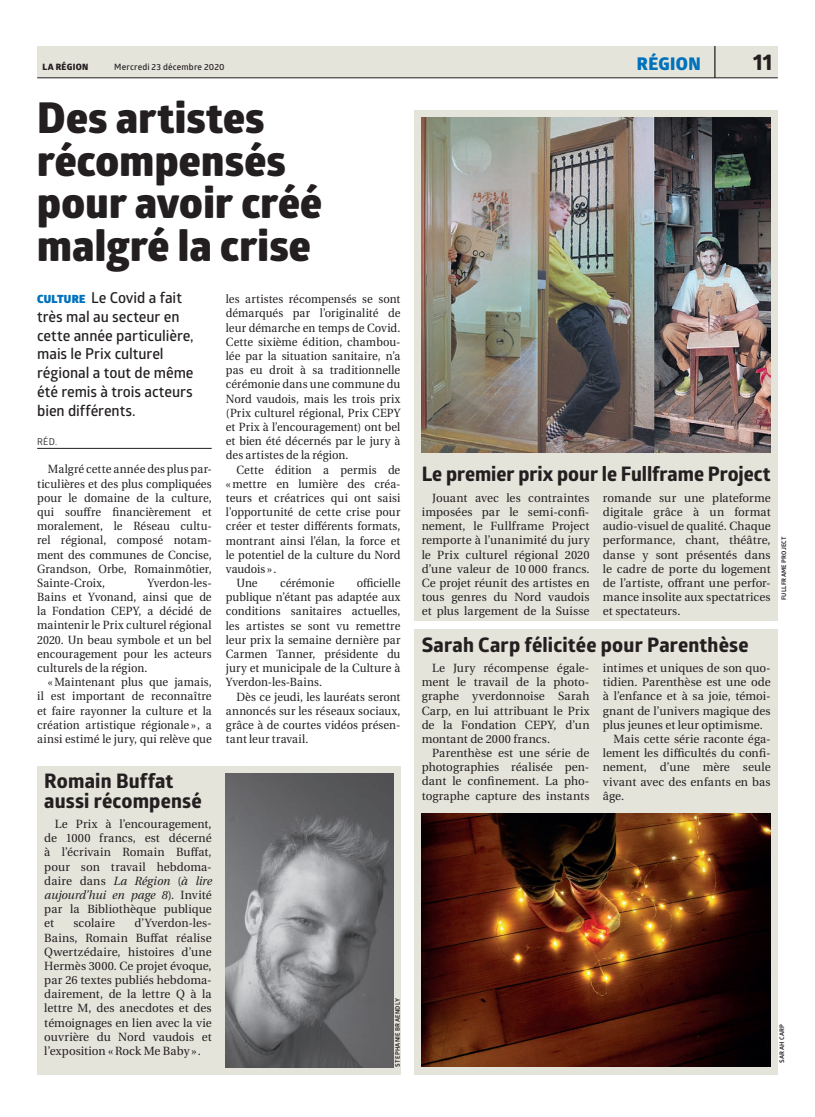
<style>
.page{position:relative;width:815px;height:1117px;background:#fff}
.page>*{position:absolute;margin:0;border:0;box-sizing:border-box;transform-origin:0 0}
.t1{font:800 42.5px/42.5px "Glober";letter-spacing:.005em;color:#231f20}
.t2{font:700 22.5px "Globerx";color:#231f20}
.t3{font:700 20px/20px "Globerx";letter-spacing:.005em;color:#231f20}
.t4{font:800 17.5px "Glober";letter-spacing:.02em;color:#0072bc}
.t5{font:600 15px/18.8px "Glober";letter-spacing:-.005em;color:#231f20}
.t6{font:11.88px/14.1px "Heuristica";letter-spacing:.005em;color:#231f20;text-align:justify;scale:.94 1}
.t7{font:11.88px/14.1px "Heuristica";letter-spacing:.005em;color:#231f20;text-align:justify}
.t8{font:9.38px "Glober";color:#231f20}
.t9{font:600 8.75px "Glober";letter-spacing:.02em;color:#231f20}
.t10{font:800 8.75px "Glober";letter-spacing:.04em;color:#231f20}
.t11{font:700 6.25px "Glober";letter-spacing:.035em;color:#231f20}
.s1{font-weight:900;font-size:11.25px;color:#0072bc}
.s2{font-style:italic}
</style>
<div class="page">
<div style="left:37px;top:46px;width:741px;height:32px;background:#e5e4db"></div>
<hr style="left:714px;top:46px;width:1px;height:32px;background:#231f20">
<hr style="left:37px;top:78px;width:741px;height:1px;background:#231f20">
<hr style="left:37px;top:448px;width:175px;height:1px;background:#231f20">
<div style="left:415px;top:110px;width:363px;height:510px;background:#e5e4db"></div>
<div style="left:415px;top:629px;width:363px;height:445px;background:#e5e4db"></div>
<div style="left:37px;top:765px;width:363px;height:309px;background:#e5e4db"></div>
<img style="left:422px;top:117px;width:349px;height:335px">
<img style="left:422px;top:813px;width:349px;height:252px">
<img style="left:226px;top:773px;width:167px;height:293px">
<p class="t10" style="left:43px;top:60px;width:47px">LA RÉGION</p>
<p class="t9" style="left:114px;top:61px;width:112px">Mercredi 23 décembre 2020</p>
<h3 class="t4" style="left:637px;top:51px;width:65px">RÉGION</h3>
<h2 class="t2" style="left:753px;top:46px;width:21px">11</h2>
<h1 class="t1" style="left:37px;top:96px;width:286px">Des artistes récompensés pour avoir créé malgré la crise</h1>
<p class="t5" style="left:37px;top:288px;width:158px"><span class="s1">CULTURE</span> Le Covid a fait très mal au secteur en cette année particulière, mais le Prix culturel régional a tout de même été remis à trois acteurs bien différents.</p>
<p class="t8" style="left:37px;top:435px;width:21px">RÉD.</p>
<p class="t6" style="left:37px;top:462px;width:187px;text-indent:11px">Malgré cette année des plus par&shy;ticulières et des plus compliquées pour le domaine de la culture, qui souffre financièrement et moralement, le Réseau cultu&shy;rel régional, composé notam&shy;ment des communes de Concise, Grandson, Orbe, Romainmôtier, Sainte-Croix,</p>
<p class="t6" style="left:226px;top:292px;width:188px">les artistes récompensés se sont démarqués par l’originalité de leur démarche en temps de Covid.<br>Cette sixième édition, chambou&shy;lée par la situation sanitaire, n’a pas eu droit à sa traditionnelle cérémonie dans une commune du Nord vaudois, mais les trois prix (Prix culturel régional, Prix CEPY et Prix à l’encouragement) ont bel et bien été décernés par le jury à des artistes de la région.</p>
<p class="t6" style="left:237px;top:462px;width:176px">Cette édition a permis de</p>
<p class="t6" style="left:226px;top:476px;width:187px">« mettre en lumière des créa-</p>
<p class="t6" style="left:226px;top:491px;width:187px">teurs et créatrices qui ont saisi</p>
<p class="t6" style="left:226px;top:505px;width:187px">l’opportunité de cette crise pour</p>
<p class="t6" style="left:226px;top:519px;width:187px">créer et tester différents formats,</p>
<p class="t6" style="left:226px;top:533px;width:187px">montrant ainsi l’élan, la force et</p>
<p class="t6" style="left:226px;top:547px;width:187px">le potentiel de la culture du Nord</p>
<p class="t6" style="left:226px;top:561px;width:55px">vaudois ».</p>
<p class="t6" style="left:237px;top:576px;width:24px">Une</p>
<p class="t6" style="left:280px;top:576px;width:59px">cérémonie</p>
<h3 class="t3" style="left:422px;top:464px;width:350px">Le premier prix pour le Fullframe Project</h3>
<p class="t7" style="left:422px;top:490px;width:170px;text-indent:11px">Jouant avec les contraintes imposées par le semi-confi&shy;nement, le Fullframe Project remporte à l’unanimité du jury le Prix culturel régional 2020 d’une valeur de 10 000 francs.<br>Ce projet réunit des artistes en tous genres du Nord vaudois et plus largement de la Suisse</p>
<p class="t7" style="left:603px;top:490px;width:169px">romande sur une plateforme digitale grâce à un format audio-visuel de qualité. Chaque performance, chant, théâtre, danse y sont présentés dans le cadre de porte du logement de l’artiste, offrant une perfor&shy;mance insolite aux spectatrices et spectateurs.</p>
<h3 class="t3" style="left:422px;top:634px;width:328px">Sarah Carp félicitée pour Parenthèse</h3>
<p class="t7" style="left:422px;top:660px;width:170px;text-indent:11px">Le Jury récompense égale&shy;ment le travail de la photo&shy;graphe yverdonnoise Sarah Carp, en lui attribuant le Prix de la Fondation CEPY, d’un montant de 2000 francs.</p>
<p class="t7" style="left:422px;top:746px;width:169px;text-indent:11px">Parenthèse est une série de photographies réalisée pen&shy;dant le confinement. La pho&shy;tographe capture des instants</p>
<p class="t6" style="left:37px;top:575px;width:187px;text-indent:110px">Yverdon-les-Bains et Yvonand, ainsi que de la Fondation CEPY, a décidé de maintenir le Prix culturel régional 2020. Un beau symbole et un bel encouragement pour les acteurs culturels de la région.</p>
<p class="t6" style="left:37px;top:675px;width:187px;text-indent:11px">« Maintenant plus que jamais, il est important de reconnaître et faire rayonner la culture et la création artistique régionale », a ainsi estimé le jury, qui relève que</p>
<p class="t6" style="left:226px;top:576px;width:187px;text-indent:131px">officielle publique n’étant pas adaptée aux conditions sanitaires actuelles, les artistes se sont vu remettre leur prix la semaine dernière par Carmen Tanner, présidente du jury et municipale de la Culture à Yverdon-les-Bains.</p>
<p class="t6" style="left:226px;top:689px;width:187px;text-indent:11px">Dès ce jeudi, les lauréats seront annoncés sur les réseaux sociaux, grâce à de courtes vidéos présen&shy;tant leur travail.</p>
<p class="t7" style="left:603px;top:661px;width:169px">intimes et uniques de son quo-</p>
<p class="t7" style="left:603px;top:675px;width:169px">tidien. Parenthèse est une ode</p>
<p class="t7" style="left:603px;top:689px;width:169px">à l’enfance et à sa joie, témoi-</p>
<p class="t7" style="left:603px;top:703px;width:169px">gnant de l’univers magique des</p>
<p class="t7" style="left:603px;top:717px;width:161px">plus jeunes et leur optimisme.</p>
<p class="t7" style="left:613px;top:731px;width:159px">Mais cette série raconte éga-</p>
<p class="t7" style="left:603px;top:746px;width:169px">lement les difficultés du confi-</p>
<p class="t7" style="left:603px;top:760px;width:169px">nement, d’une mère seule</p>
<p class="t7" style="left:603px;top:774px;width:169px">vivant avec des enfants en bas</p>
<p class="t7" style="left:603px;top:788px;width:23px">âge.</p>
<h3 class="t3" style="left:44px;top:770px;width:159px">Romain Buffat aussi récompensé</h3>
<p class="t7" style="left:44px;top:816px;width:169px;text-indent:11px">Le Prix à l’encouragement, de 1000 francs, est décerné à l’écrivain Romain Buffat, pour son travail hebdoma&shy;daire dans <span class="s2">La Région</span> (<span class="s2">à lire aujourd’hui en page 8</span>). Invité par la Bibliothèque publique et</p>
<p class="t7" style="left:44px;top:916px;width:169px;text-indent:90px">d’Yverdon-les-Bains, Romain Buffat réalise Qwertzédaire, histoires d’une Hermès 3000. Ce projet évoque, par 26 textes publiés hebdoma&shy;dairement, de la lettre Q à la lettre M, des anecdotes et des témoignages en lien avec la vie ouvrière du Nord vaudois et l’exposition « Rock Me Baby ».</p>
<p class="t7" style="left:73px;top:916px;width:43px">scolaire</p>
<p class="t11" style="left:393px;top:1066px;width:70px;rotate:-90deg">STEPHANIE BRAENDLY</p>
<p class="t11" style="left:779px;top:600px;width:66px;rotate:-90deg">FULLFRAME PROJECT</p>
<p class="t11" style="left:778px;top:1062px;width:40px;rotate:-90deg">SARAH CARP</p>
</div>
